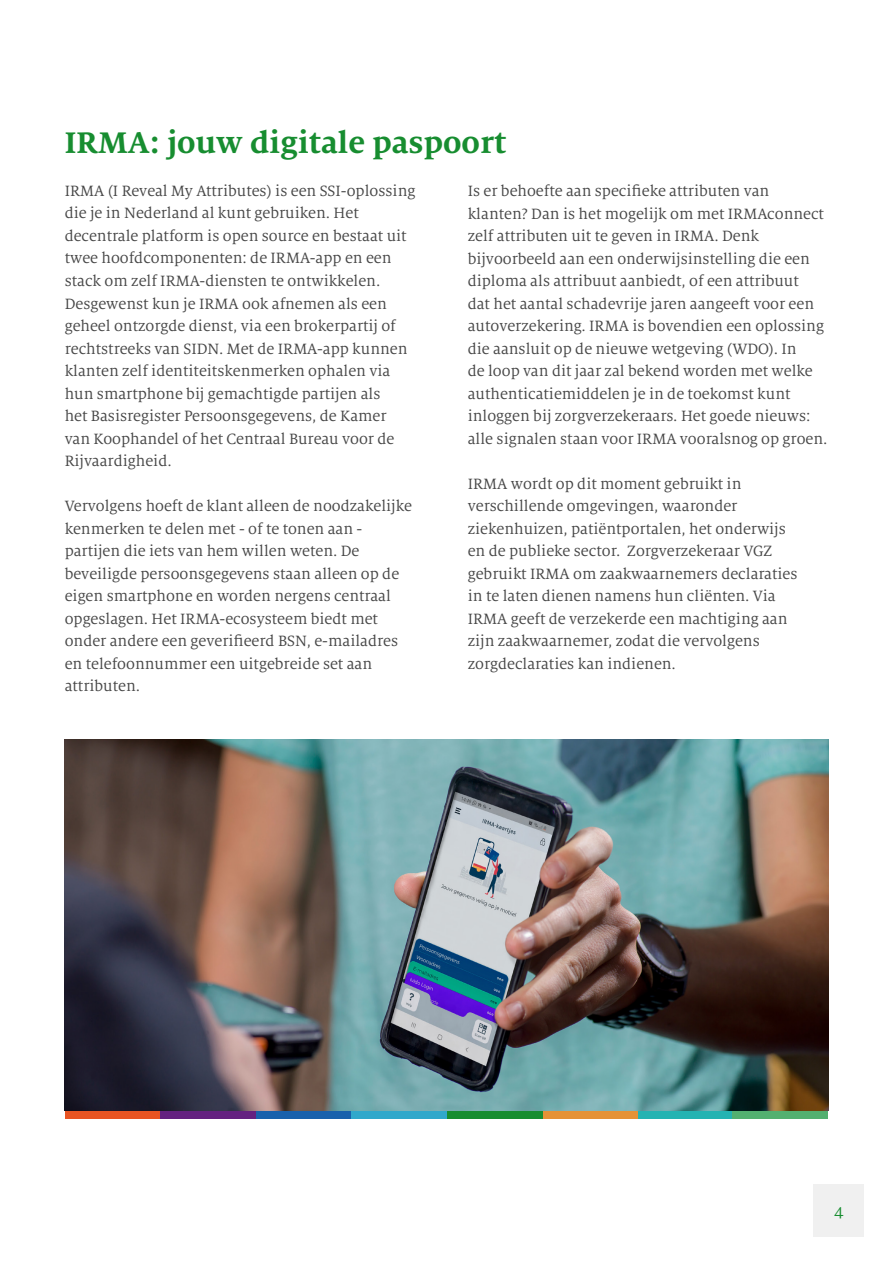
<style>
.page{position:relative;width:893px;height:1263px;background:#fff}
.page>*{position:absolute;margin:0;border:0;box-sizing:border-box;transform-origin:0 0}
.t1{font:700 33px "Milo Serif OT";color:#178d30}
.t2{font:18px "Milo Serif OT";color:#178d30}
.t3{font:16.5px/22.5px "Milo Serif OT";color:#464646}
</style>
<div class="page">
<div style="left:814px;top:1184px;width:50px;height:53px;background:#f0f0f0"></div>
<img style="left:65px;top:740px;width:763px;height:371px">
<div style="left:65px;top:1111px;width:95px;height:7px;background:#e85422"></div>
<div style="left:160px;top:1111px;width:96px;height:7px;background:#642180"></div>
<div style="left:256px;top:1111px;width:96px;height:7px;background:#1961ac"></div>
<div style="left:352px;top:1111px;width:95px;height:7px;background:#30a8cb"></div>
<div style="left:447px;top:1111px;width:96px;height:7px;background:#178d30"></div>
<div style="left:543px;top:1111px;width:95px;height:7px;background:#e59236"></div>
<div style="left:638px;top:1111px;width:96px;height:7px;background:#24b3b2"></div>
<div style="left:733px;top:1111px;width:95px;height:7px;background:#53b070"></div>
<h1 class="t1" style="left:65px;top:124px;width:443px">IRMA: jouw digitale paspoort</h1>
<p class="t3" style="left:65px;top:180px;width:352px">IRMA (I Reveal My Attributes) is een SSI-oplossing die je in Nederland al kunt gebruiken. Het decentrale platform is open source en bestaat uit twee hoofdcomponenten: de IRMA-app en een stack om zelf IRMA-diensten te ontwikkelen.<br>Desgewenst kun je IRMA ook afnemen als een geheel ontzorgde dienst, via een brokerpartij of rechtstreeks van SIDN. Met de IRMA-app kunnen klanten zelf identiteitskenmerken ophalen via hun smartphone bij gemachtigde partijen als<br>het Basisregister Persoonsgegevens, de Kamer van Koophandel of het Centraal Bureau voor de Rijvaardigheid.</p>
<p class="t3" style="left:65px;top:495px;width:349px">Vervolgens hoeft de klant alleen de noodzakelijke kenmerken te delen met - of te tonen aan - partijen die iets van hem willen weten. De beveiligde persoonsgegevens staan alleen op de eigen smartphone en worden nergens centraal opgeslagen. Het IRMA-ecosysteem biedt met onder andere een geverifieerd BSN, e-mailadres en telefoonnummer een uitgebreide set aan attributen.</p>
<p class="t3" style="left:468px;top:180px;width:361px">Is er behoefte aan specifieke attributen van klanten? Dan is het mogelijk om met IRMAconnect zelf attributen uit te geven in IRMA. Denk bijvoorbeeld aan een onderwijsinstelling die een diploma als attribuut aanbiedt, of een attribuut<br>dat het aantal schadevrije jaren aangeeft voor een autoverzekering. IRMA is bovendien een oplossing die aansluit op de nieuwe wetgeving (WDO). In<br>de loop van dit jaar zal bekend worden met welke authenticatiemiddelen je in de toekomst kunt inloggen bij zorgverzekeraars. Het goede nieuws: alle signalen staan voor IRMA vooralsnog op groen.</p>
<p class="t3" style="left:468px;top:473px;width:331px">IRMA wordt op dit moment gebruikt in verschillende omgevingen, waaronder ziekenhuizen, patiëntportalen, het onderwijs en de publieke sector. Zorgverzekeraar VGZ gebruikt IRMA om zaakwaarnemers declaraties in te laten dienen namens hun cliënten. Via IRMA geeft de verzekerde een machtiging aan zijn zaakwaarnemer, zodat die vervolgens zorgdeclaraties kan indienen.</p>
<p class="t2" style="left:834px;top:1201px;width:11px">4</p>
</div>
